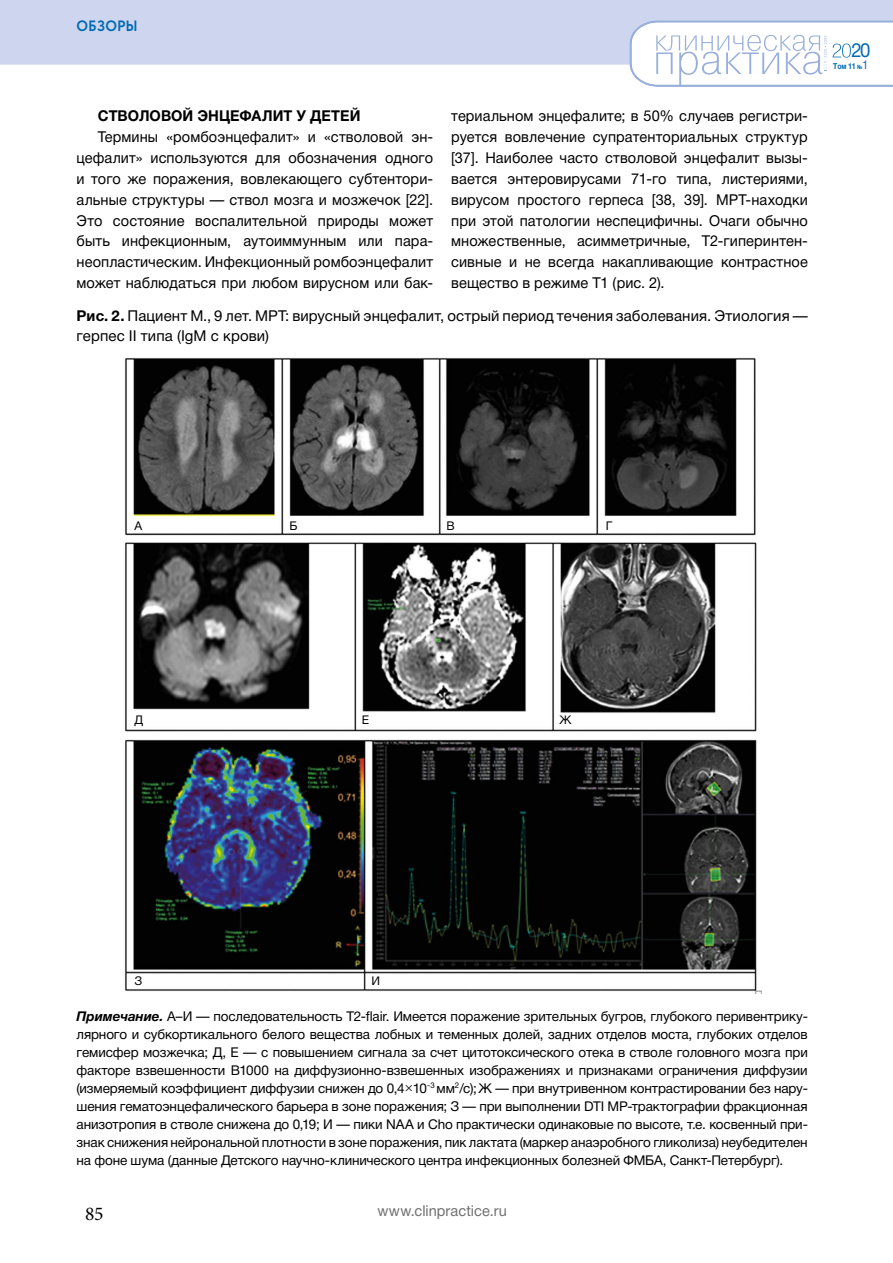
<style>
.page{position:relative;width:893px;height:1263px;background:#fff}
.page>*{position:absolute;margin:0;border:0;box-sizing:border-box;transform-origin:0 0}
.t1{font:19.5px "Minion Pro";color:#000}
.t2{font:19.5px "Helvetica Neue Cyr";color:#016ab3;scale:.95 1}
.t3{font:15px/20.9px "Helvetica Neue Cyr";letter-spacing:.005em;color:#000;text-align:justify}
.t4{font:700 15px "Helvetica Neue Cyr";letter-spacing:.005em;color:#000}
.t5{font:15px "Helvetica Neue Cyr";letter-spacing:.005em;color:#706f6f}
.t6{font:700 15px "Circe";letter-spacing:-.005em;color:#016ab3;scale:.95 1}
.t7{font:13.5px/18px "Helvetica Neue Cyr";letter-spacing:-.01em;color:#000;text-align:justify}
.t8{font:12px "Helvetica Neue Cyr";color:#000}
.t9{font:700 8.25px "Helvetica Neue Cyr";color:#016ab3;scale:.85 1}
.s1{font-weight:700}
.s2{font-size:6px}
.s3{font-weight:400;font-size:12px}
.s4{font-weight:700;font-style:italic}
.s5{font-family:"Newton"}
</style>
<div class="page">
<img style="left:125px;top:358px;width:636px;height:635px">
<div style="left:0;top:0;width:893px;height:65px;background:#cdd6ee"></div>
<svg style="left:629px;top:20px;width:264px;height:67px"></svg>
<p class="t6" style="left:77px;top:16px;width:66px">ОБЗОРЫ</p>
<p class="t4" style="left:98px;top:108px;width:264px">СТВОЛОВОЙ ЭНЦЕФАЛИТ У ДЕТЕЙ</p>
<p class="t3" style="left:77px;top:127px;width:358px;text-indent:21px">Термины «ромбоэнцефалит» и «стволовой эн&shy;цефалит» используются для обозначения одного и того же поражения, вовлекающего субтентори&shy;альные структуры — ствол мозга и мозжечок [22].<br>Это состояние воспалительной природы может быть инфекционным, аутоиммунным или пара&shy;неопластическим. Инфекционный ромбоэнцефалит может наблюдаться при любом вирусном или бак-</p>
<p class="t3" style="left:451px;top:106px;width:358px">териальном энцефалите; в 50% случаев регистри&shy;руется вовлечение супратенториальных структур [37]. Наиболее часто стволовой энцефалит вызы&shy;вается энтеровирусами 71-го типа, листериями, вирусом простого герпеса [38, 39]. МРТ-находки при этой патологии неспецифичны. Очаги обычно множественные, асимметричные, Т2-гиперинтен&shy;сивные и не всегда накапливающие контрастное вещество в режиме Т1 (рис. 2).</p>
<p class="t3" style="left:77px;top:306px;width:733px;line-height:19.5px"><span class="s1">Рис. 2.</span> Пациент М., 9 лет. МРТ: вирусный энцефалит, острый период течения заболевания. Этиология — герпес II типа (IgM с крови)</p>
<h1 class="t2" style="left:851px;top:40px;width:22px">20</h1>
<p class="t9" style="left:833px;top:61px;width:43px">Том 11 <span class="s2">№</span><span class="s3">1</span></p>
<p class="t8" style="left:134px;top:519px;width:9px">А</p>
<p class="t8" style="left:290px;top:519px;width:10px">Б</p>
<p class="t8" style="left:446px;top:519px;width:10px">В</p>
<p class="t8" style="left:606px;top:519px;width:8px">Г</p>
<p class="t8" style="left:134px;top:713px;width:10px">Д</p>
<p class="t8" style="left:362px;top:713px;width:9px">E</p>
<p class="t8" style="left:560px;top:713px;width:13px">Ж</p>
<p class="t8" style="left:134px;top:974px;width:9px">З</p>
<p class="t8" style="left:372px;top:974px;width:10px">И</p>
<p class="t7" style="left:77px;top:1007px;width:733px"><span class="s4">Примечание.</span> а–и — последовательность Т2-flair. Имеется поражение зрительных бугров, глубокого перивентрику&shy;лярного и субкортикального белого вещества лобных и теменных долей, задних отделов моста, глубоких отделов гемисфер мозжечка; Д, Е — с повышением сигнала за счет цитотоксического отека в стволе головного мозга при факторе взвешенности В1000 на диффузионно-взвешенных изображениях и признаками ограничения диффузии (измеряемый коэффициент диффузии снижен до 0,4<span class="s5">×</span>10<sup>-3</sup> мм<sup>2</sup>/с);Ж — при внутривенном контрастировании без нару&shy;шения гематоэнцефалического барьера в зоне поражения; З — при выполнении DTI МР-трактографии фракционная анизотропия в стволе снижена до 0,19; И — пики NAA и Cho практически одинаковые по высоте, т.е. косвенный при&shy;знак снижения нейрональной плотности в зоне поражения, пик лактата (маркер анаэробного гликолиза) неубедителен на фоне шума (данные Детского научно-клинического центра инфекционных болезней ФМБА, Санкт-Петербург).</p>
<h1 class="t1" style="left:85px;top:1202px;width:20px">85</h1>
<p class="t5" style="left:377px;top:1203px;width:131px">www.clinpractice.ru</p>
</div>
